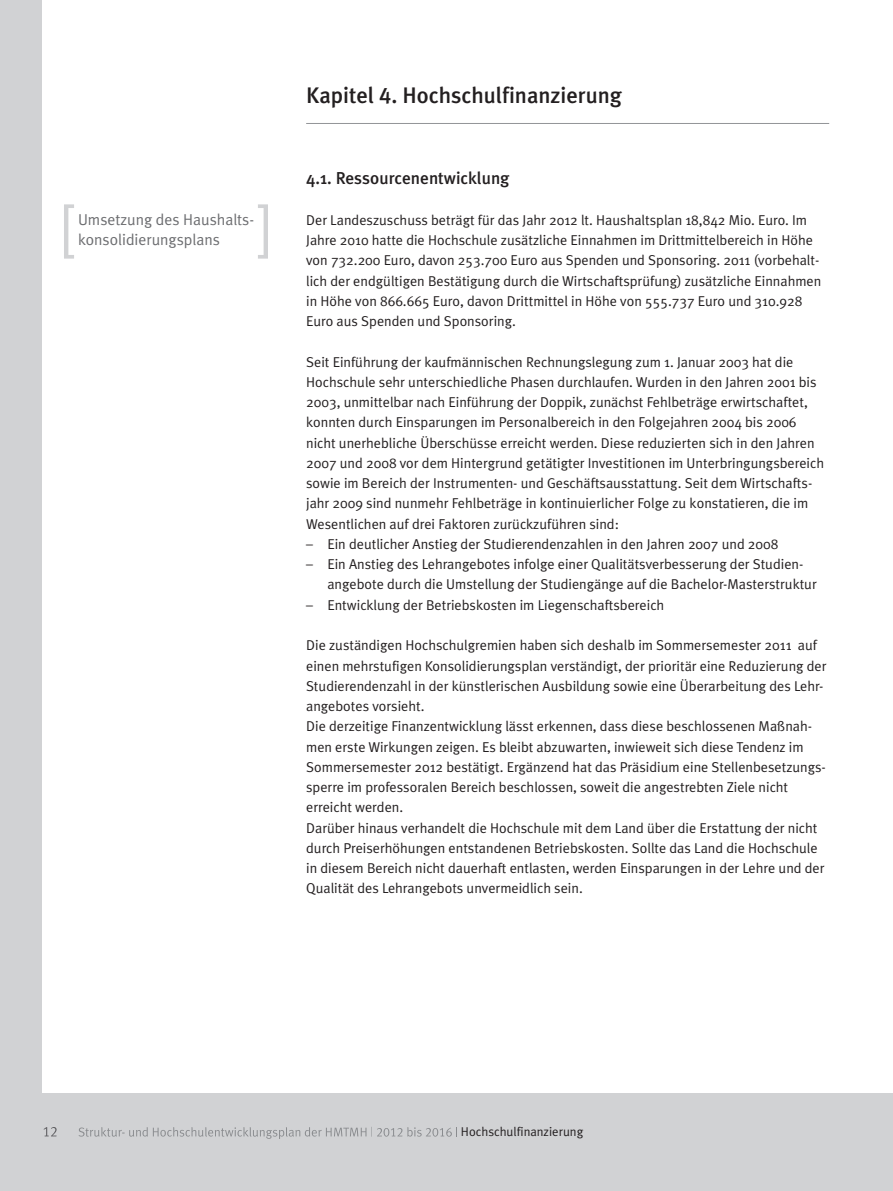
<style>
.page{position:relative;width:893px;height:1191px;background:#d1d2d4}
.page>*{position:absolute;margin:0;border:0;box-sizing:border-box;transform-origin:0 0}
.t1{font:61.05px "Meta Plus Normal";color:#d1d2d4}
.t2{font:500 22.5px "Meta Plus";color:#231f20}
.t3{font:500 17.25px "Meta Plus";color:#231f20}
.t4{font:15.75px/20.2px "Meta Plus Normal";color:#6c6d70}
.t5{font:14.25px/20.2px "Meta Plus Normal";color:#231f20}
.t6{font:12.75px "Meta Plus Normal";color:#231f20}
.s1{font-family:"Meta Plus Medium Caps";font-weight:400}
</style>
<div class="page">
<div style="left:43px;top:0;width:850px;height:1093px;background:#fff"></div>
<hr style="left:306px;top:123px;width:523px;height:1px;background:#939598">
<svg style="left:79px;top:1127px;width:87px;height:9px"></svg>
<svg style="left:377px;top:1127px;width:80px;height:9px"></svg>
<svg style="left:44px;top:1127px;width:13px;height:9px"></svg>
<h1 class="t1" style="left:62px;top:192px;width:17px">[</h1>
<h1 class="t1" style="left:254px;top:192px;width:17px">]</h1>
<p class="t4" style="left:78px;top:209px;width:178px">Umsetzung des Haushalts&shy;konsolidierungsplans</p>
<h2 class="t2" style="left:306px;top:82px;width:317px">Kapitel <span class="s1">4.</span> Hochschulfinanzierung</h2>
<p class="t3" style="left:306px;top:168px;width:205px">4.1. Ressourcenentwicklung</p>
<p class="t5" style="left:306px;top:210px;width:517px">Der Landeszuschuss beträgt für das Jahr 2012 lt. Haushaltsplan 18,842 Mio. Euro. Im Jahre 2010 hatte die Hochschule zusätzliche Einnahmen im Drittmittelbereich in Höhe von 732.200 Euro, davon 253.700 Euro aus Spenden und Sponsoring. 2011 (vorbehalt&shy;lich der endgültigen Bestätigung durch die Wirtschaftsprüfung) zusätzliche Einnahmen in Höhe von 866.665 Euro, davon Drittmittel in Höhe von 555.737 Euro und 310.928<br>Euro aus Spenden und Sponsoring.</p>
<p class="t5" style="left:306px;top:351px;width:519px">Seit Einführung der kaufmännischen Rechnungslegung zum 1. Januar 2003 hat die Hochschule sehr unterschiedliche Phasen durchlaufen. Wurden in den Jahren 2001 bis 2003, unmittelbar nach Einführung der Doppik, zunächst Fehlbeträge erwirtschaftet, konnten durch Einsparungen im Personalbereich in den Folgejahren 2004 bis 2006 nicht unerhebliche Überschüsse erreicht werden. Diese reduzierten sich in den Jahren 2007 und 2008 vor dem Hintergrund getätigter Investitionen im Unterbringungsbereich sowie im Bereich der Instrumenten- und Geschäftsausstattung. Seit dem Wirtschafts&shy;jahr 2009 sind nunmehr Fehlbeträge in kontinuierlicher Folge zu konstatieren, die im Wesentlichen auf drei Faktoren zurückzuführen sind:</p>
<p class="t5" style="left:306px;top:534px;width:474px">– Ein deutlicher Anstieg der Studierendenzahlen in den Jahren 2007 und 2008</p>
<p class="t5" style="left:327px;top:554px;width:491px;text-indent:-21px">– Ein Anstieg des Lehrangebotes infolge einer Qualitätsverbesserung der Studien&shy;angebote durch die Umstellung der Studiengänge auf die Bachelor-Masterstruktur</p>
<p class="t5" style="left:306px;top:594px;width:360px">– Entwicklung der Betriebskosten im Liegenschaftsbereich</p>
<p class="t5" style="left:306px;top:635px;width:522px">Die zuständigen Hochschulgremien haben sich deshalb im Sommersemester 2011 auf einen mehrstufigen Konsolidierungsplan verständigt, der prioritär eine Reduzierung der Studierendenzahl in der künstlerischen Ausbildung sowie eine Überarbeitung des Lehr&shy;angebotes vorsieht.<br>Die derzeitige Finanzentwicklung lässt erkennen, dass diese beschlossenen Maßnah&shy;men erste Wirkungen zeigen. Es bleibt abzuwarten, inwieweit sich diese Tendenz im Sommersemester 2012 bestätigt. Ergänzend hat das Präsidium eine Stellenbesetzungs&shy;sperre im professoralen Bereich beschlossen, soweit die angestrebten Ziele nicht erreicht werden.<br>Darüber hinaus verhandelt die Hochschule mit dem Land über die Erstattung der nicht durch Preiserhöhungen entstandenen Betriebskosten. Sollte das Land die Hochschule in diesem Bereich nicht dauerhaft entlasten, werden Einsparungen in der Lehre und der Qualität des Lehrangebots unvermeidlich sein.</p>
<p class="t6" style="left:461px;top:1124px;width:124px">Hochschulfinanzierung</p>
</div>
